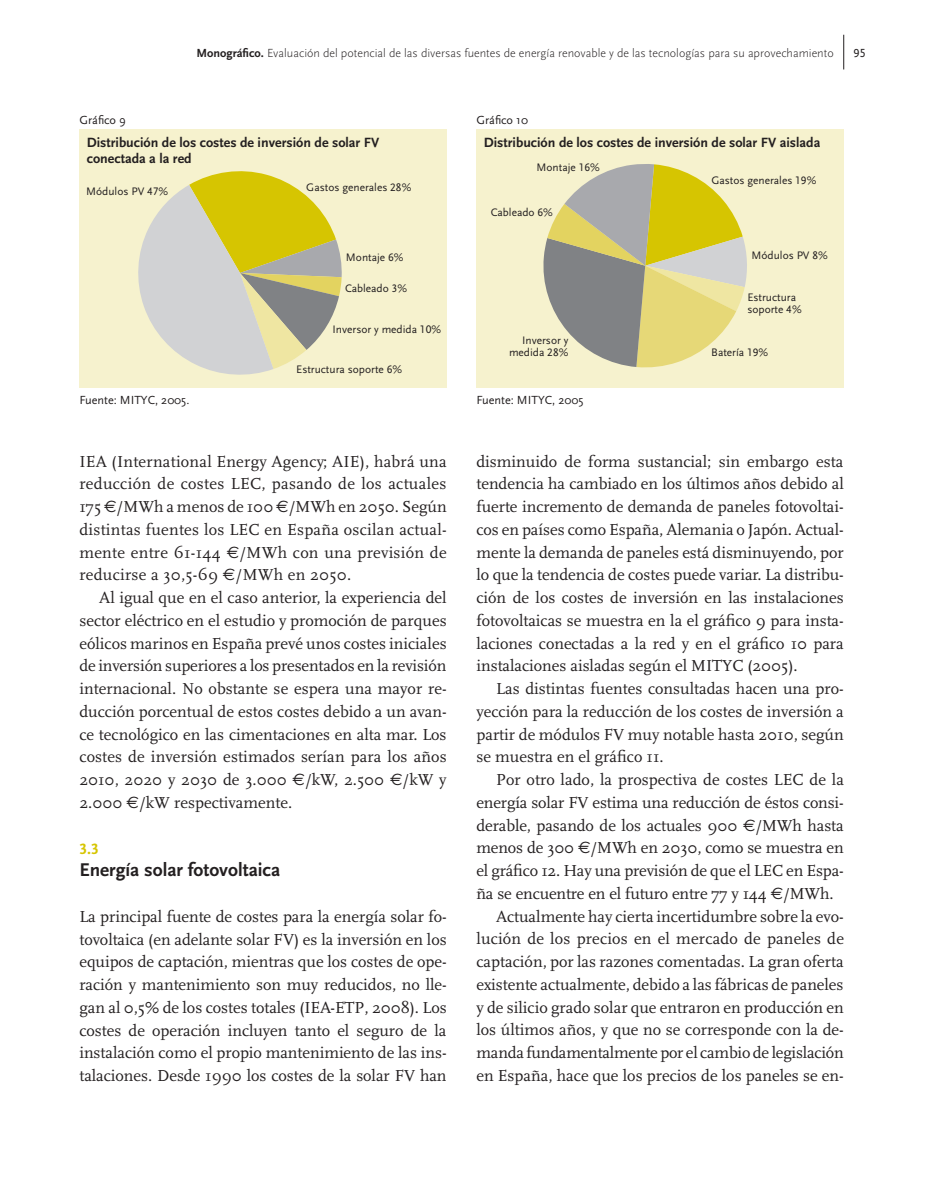
<style>
.page{position:relative;width:943px;height:1191px;background:#fff}
.page>*{position:absolute;margin:0;border:0;box-sizing:border-box;transform-origin:0 0}
.t1{font:700 19.25px "Scala Sans";color:#231f20}
.t2{font:16.62px/22.8px "Scala";color:#231f20;text-align:justify}
.t3{font:700 15.75px "Scala Sans Caps";color:#d6c501}
.t4{font:700 14px/15.8px "Scala Sans";color:#231f20}
.t5{font:300 12.25px "Scala Sans";color:#231f20}
.t6{font:12.25px "Scala Sans";color:#231f20}
.t7{font:12.25px "Scala Sans Caps";color:#231f20}
.t8{font:11.38px/12.2px "Scala Sans";color:#231f20;text-align:right}
.s1{font-weight:700}
.s2{font-family:"Scala Sans Caps"}
.s3{font-family:"Euro Sans Std"}
</style>
<div class="page">
<hr style="left:843px;top:35px;width:1px;height:34px;background:#231f20">
<div style="left:79px;top:129px;width:367px;height:258px;background:#f6f2ce"></div>
<svg style="left:138px;top:171px;width:204px;height:204px"></svg>
<div style="left:476px;top:129px;width:367px;height:258px;background:#f6f2ce"></div>
<svg style="left:543px;top:164px;width:204px;height:204px"></svg>
<p class="t5" style="left:196px;top:46px;width:639px"><span class="s1">Monográfico.</span> Evaluación del potencial de las diversas fuentes de energía renovable y de las tecnologías para su aprovechamiento</p>
<p class="t7" style="left:853px;top:46px;width:14px">95</p>
<p class="t6" style="left:79px;top:113px;width:48px">Gráfico 9</p>
<p class="t4" style="left:87px;top:135px;width:294px">Distribución de los costes de inversión de solar FV conectada a la red</p>
<p class="t8" style="left:86px;top:185px;width:83px">Módulos PV <span class="s2">47%</span></p>
<p class="t8" style="left:306px;top:182px;width:106px">Gastos generales <span class="s2">28%</span></p>
<p class="t8" style="left:346px;top:251px;width:59px">Montaje <span class="s2">6%</span></p>
<p class="t6" style="left:79px;top:393px;width:111px">Fuente: MITYC, 2005.</p>
<p class="t8" style="left:345px;top:282px;width:63px">Cableado <span class="s2">3%</span></p>
<p class="t8" style="left:332px;top:323px;width:110px">Inversor y medida <span class="s2">10%</span></p>
<p class="t8" style="left:296px;top:363px;width:107px">Estructura soporte <span class="s2">6%</span></p>
<p class="t2" style="left:79px;top:450px;width:369px">IEA (International Energy Agency; AIE), habrá una reducción de costes LEC, pasando de los actuales 175 <span class="s3">€</span>/MWh a menos de 100 <span class="s3">€</span>/MWh en 2050. Según distintas fuentes los LEC en España oscilan actual&shy;mente entre 61-144 <span class="s3">€</span>/MWh con una previsión de reducirse a 30,5-69 <span class="s3">€</span>/MWh en 2050.</p>
<p class="t2" style="left:79px;top:587px;width:369px;text-indent:20px">Al igual que en el caso anterior, la experiencia del sector eléctrico en el estudio y promoción de parques eólicos marinos en España prevé unos costes iniciales de inversión superiores a los presentados en la revisión internacional. No obstante se espera una mayor re&shy;ducción porcentual de estos costes debido a un avan&shy;ce tecnológico en las cimentaciones en alta mar. Los costes de inversión estimados serían para los años 2010, 2020 y 2030 de 3.000 <span class="s3">€</span>/kW, 2.500 <span class="s3">€</span>/kW y 2.000 <span class="s3">€</span>/kW respectivamente.</p>
<p class="t3" style="left:79px;top:839px;width:21px">3.3</p>
<p class="t1" style="left:79px;top:859px;width:202px">Energía solar fotovoltaica</p>
<p class="t2" style="left:79px;top:905px;width:369px">La principal fuente de costes para la energía solar fo&shy;tovoltaica (en adelante solar FV) es la inversión en los equipos de captación, mientras que los costes de ope&shy;ración y mantenimiento son muy reducidos, no lle&shy;gan al 0,5% de los costes totales (IEA-ETP, 2008). Los costes de operación incluyen tanto el seguro de la instalación como el propio mantenimiento de las ins&shy;talaciones. Desde 1990 los costes de la solar FV han</p>
<p class="t6" style="left:476px;top:113px;width:53px">Gráfico 10</p>
<p class="t4" style="left:484px;top:135px;width:338px">Distribución de los costes de inversión de solar FV aislada</p>
<p class="t8" style="left:536px;top:161px;width:65px">Montaje <span class="s2">16%</span></p>
<p class="t8" style="left:491px;top:206px;width:63px">Cableado <span class="s2">6%</span></p>
<p class="t8" style="left:509px;top:334px;width:61px">Inversor y medida <span class="s2">28%</span></p>
<p class="t6" style="left:476px;top:393px;width:108px">Fuente: MITYC, 2005</p>
<p class="t8" style="left:711px;top:175px;width:106px">Gastos generales <span class="s2">19%</span></p>
<p class="t8" style="left:751px;top:249px;width:78px">Módulos PV <span class="s2">8%</span></p>
<p class="t8" style="left:747px;top:292px;width:56px;text-align:left">Estructura soporte <span class="s2">4%</span></p>
<p class="t8" style="left:711px;top:346px;width:58px">Batería <span class="s2">19%</span></p>
<p class="t2" style="left:476px;top:450px;width:369px">disminuido de forma sustancial; sin embargo esta tendencia ha cambiado en los últimos años debido al fuerte incremento de demanda de paneles fotovoltai&shy;cos en países como España, Alemania o Japón. Actual&shy;mente la demanda de paneles está disminuyendo, por lo que la tendencia de costes puede variar. La distribu&shy;ción de los costes de inversión en las instalaciones fotovoltaicas se muestra en la el gráfico 9 para insta&shy;laciones conectadas a la red y en el gráfico 10 para instalaciones aisladas según el MITYC (2005).</p>
<p class="t2" style="left:476px;top:677px;width:369px;text-indent:20px">Las distintas fuentes consultadas hacen una pro&shy;yección para la reducción de los costes de inversión a partir de módulos FV muy notable hasta 2010, según se muestra en el gráfico 11.</p>
<p class="t2" style="left:496px;top:768px;width:349px">Por otro lado, la prospectiva de costes LEC de la</p>
<p class="t2" style="left:476px;top:791px;width:369px">energía solar FV estima una reducción de éstos consi-</p>
<p class="t2" style="left:476px;top:814px;width:369px">derable, pasando de los actuales 900 <span class="s3">€</span>/MWh hasta</p>
<p class="t2" style="left:476px;top:837px;width:369px">menos de 300 <span class="s3">€</span>/MWh en 2030, como se muestra en</p>
<p class="t2" style="left:476px;top:859px;width:369px">el gráfico 12. Hay una previsión de que el LEC en Espa-</p>
<p class="t2" style="left:476px;top:882px;width:358px">ña se encuentre en el futuro entre 77 y 144 <span class="s3">€</span>/MWh.</p>
<p class="t2" style="left:496px;top:905px;width:349px">Actualmente hay cierta incertidumbre sobre la evo-</p>
<p class="t2" style="left:476px;top:928px;width:369px">lución de los precios en el mercado de paneles de</p>
<p class="t2" style="left:476px;top:950px;width:369px">captación, por las razones comentadas. La gran oferta</p>
<p class="t2" style="left:476px;top:973px;width:368px">existente actualmente, debido a las fábricas de paneles</p>
<p class="t2" style="left:476px;top:996px;width:369px">y de silicio grado solar que entraron en producción en</p>
<p class="t2" style="left:476px;top:1019px;width:369px">los últimos años, y que no se corresponde con la de-</p>
<p class="t2" style="left:476px;top:1041px;width:369px">manda fundamentalmente por el cambio de legislación</p>
<p class="t2" style="left:476px;top:1064px;width:369px">en España, hace que los precios de los paneles se en-</p>
</div>
